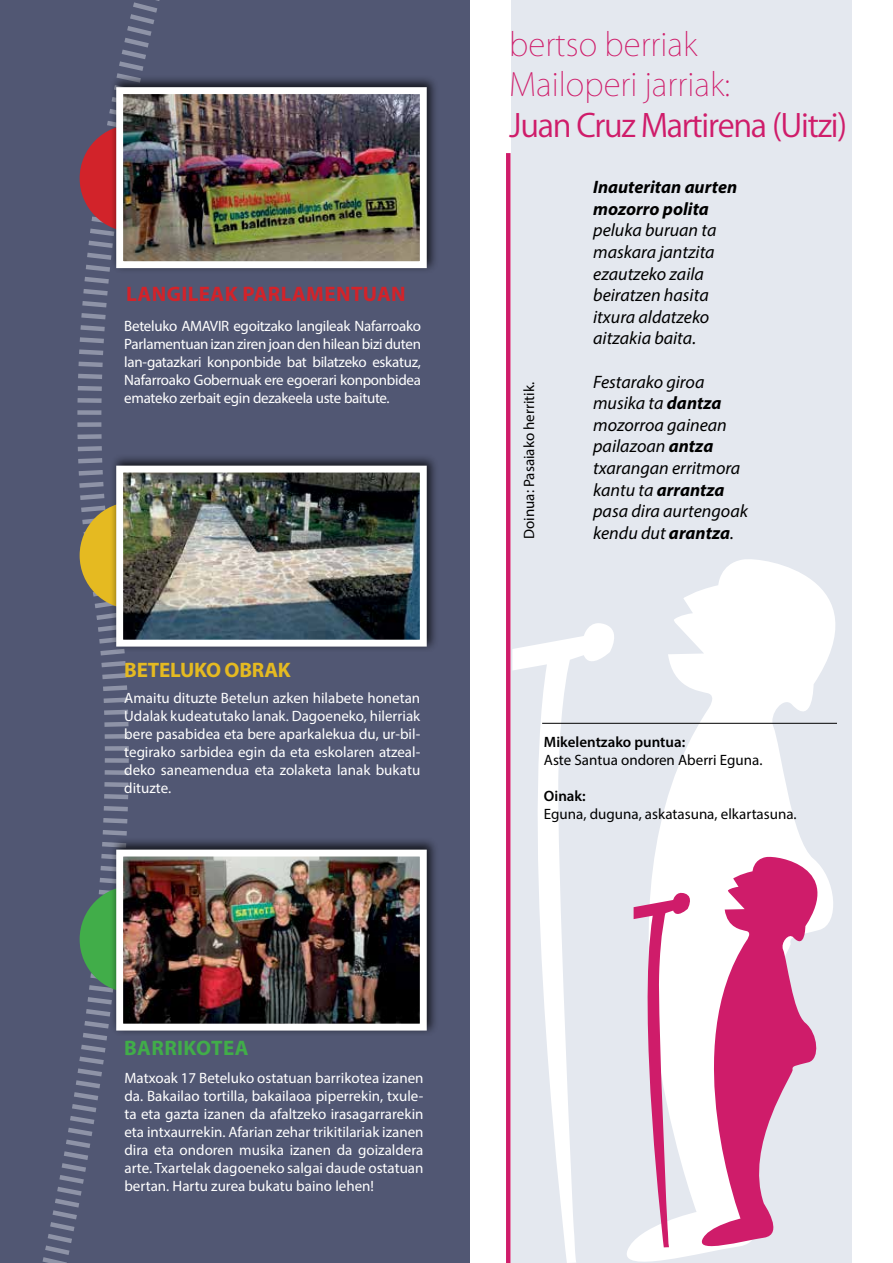
<style>
.page{position:relative;width:893px;height:1263px;background:#fff}
.page>*{position:absolute;margin:0;border:0;box-sizing:border-box;transform-origin:0 0}
.t1{font:200 31.5px/40.5px "Koz Go Pr 6 N";color:#cf1c6a}
.t2{font:31.5px "Koz Go Pr 6 N";letter-spacing:-.04em;color:#cf1c6a}
.t3{font:700 21px "Myriad Pro";letter-spacing:.02em;color:#d2232a}
.t4{font:700 21px "Myriad Pro";letter-spacing:-.01em;color:#e5ba21}
.t5{font:700 21px "Myriad Pro";letter-spacing:.02em;color:#41ad49}
.t6{font:italic 18px/21.6px "Myriad Pro";color:#000}
.t7{font:italic 700 18px/21.6px "Myriad Pro";color:#000}
.t8{font:15px/18px "Myriad Pro";color:#fff;text-align:justify}
.t9{font:15px "Myriad Pro";color:#000}
.t10{font:600 15px "Myriad Pro";color:#000}
.s1{font-weight:700}
</style>
<div class="page">
<div style="left:0;top:0;width:470px;height:1263px;background:#515773"></div>
<svg style="left:42px;top:0;width:118px;height:1263px"></svg>
<svg style="left:80px;top:502px;width:30px;height:107px"></svg>
<svg style="left:80px;top:885px;width:30px;height:108px"></svg>
<svg style="left:80px;top:125px;width:30px;height:107px"></svg>
<div style="left:110px;top:75px;width:328px;height:199px;background:#000;opacity:.75"></div>
<img style="left:124px;top:95px;width:295px;height:165px">
<div style="left:116px;top:87px;width:311px;height:181px;border:7px solid #fff"></div>
<div style="left:110px;top:453px;width:328px;height:199px;background:#000;opacity:.75"></div>
<img style="left:124px;top:474px;width:295px;height:165px">
<div style="left:116px;top:466px;width:311px;height:181px;border:7px solid #fff"></div>
<div style="left:110px;top:837px;width:328px;height:199px;background:#000;opacity:.75"></div>
<img style="left:124px;top:858px;width:295px;height:164px">
<div style="left:116px;top:850px;width:311px;height:180px;border:7px solid #fff"></div>
<div style="left:511px;top:0;width:341px;height:1263px;background:#e4e8ef"></div>
<svg style="left:622px;top:559px;width:215px;height:703px;fill:#fefefe"></svg>
<svg style="left:512px;top:623px;width:110px;height:640px"></svg>
<svg style="left:677px;top:855px;width:160px;height:398px"></svg>
<svg style="left:634px;top:890px;width:60px;height:357px"></svg>
<hr style="left:542px;top:723px;width:295px;height:1px;background:#000">
<hr style="left:506px;top:153px;width:4px;height:1110px;background:#cf1c6a">
<h2 class="t3" style="left:126px;top:280px;width:281px">LANGILEAK PARLAMENTUAN</h2>
<p class="t8" style="left:124px;top:317px;width:298px">Beteluko AMAVIR egoitzako langileak Nafarroako Parlamentuan izan ziren joan den hilean bizi duten lan-gatazkari konponbide bat bilatzeko eskatuz, Nafarroako Gobernuak ere egoerari konponbidea emateko zerbait egin dezakeela uste baitute.</p>
<h2 class="t4" style="left:124px;top:656px;width:168px">BETELUKO OBRAK</h2>
<p class="t8" style="left:124px;top:689px;width:298px">Amaitu dituzte Betelun azken hilabete honetan Udalak kudeatutako lanak. Dagoeneko, hilerriak bere pasabidea eta bere aparkalekua du, ur-bil&shy;tegirako sarbidea egin da eta eskolaren atzeal&shy;deko saneamendua eta zolaketa lanak bukatu dituzte.</p>
<h1 class="t1" style="left:509px;top:25px;width:222px">bertso berriak<br>Mailoperi jarriak:</h1>
<h1 class="t2" style="left:509px;top:108px;width:339px">Juan Cruz Martirena (Uitzi)</h1>
<p class="t7" style="left:593px;top:176px;width:145px">Inauteritan aurten mozorro polita</p>
<p class="t6" style="left:593px;top:219px;width:125px">peluka buruan ta maskara jantzita ezautzeko zaila beiratzen hasita itxura aldatzeko aitzakia baita.</p>
<p class="t6" style="left:593px;top:370px;width:156px">Festarako giroa musika ta <span class="s1">dantza </span>mozorroa gainean pailazoan <span class="s1">antza </span>txarangan erritmora kantu ta <span class="s1">arrantza </span>pasa dira aurtengoak kendu dut <span class="s1">arantza</span>.</p>
<p class="t9" style="left:520px;top:539px;width:159px;rotate:-90deg">Doinua: Pasaiako herritik.</p>
<p class="t10" style="left:544px;top:732px;width:143px">Mikelentzako puntua:</p>
<p class="t9" style="left:544px;top:751px;width:220px">Aste Santua ondoren Aberri Eguna.</p>
<p class="t10" style="left:544px;top:786px;width:43px">Oinak:</p>
<p class="t9" style="left:544px;top:805px;width:254px">Eguna, duguna, askatasuna, elkartasuna.</p>
<h2 class="t5" style="left:124px;top:1034px;width:126px">BARRIKOTEA</h2>
<p class="t8" style="left:124px;top:1069px;width:301px">Matxoak 17 Beteluko ostatuan barrikotea izanen da. Bakailao tortilla, bakailaoa piperrekin, txule&shy;ta eta gazta izanen da afaltzeko irasagarrarekin eta intxaurrekin. Afarian zehar trikitilariak izanen dira eta ondoren musika izanen da goizaldera arte. Txartelak dagoeneko salgai daude ostatuan bertan. Hartu zurea bukatu baino lehen!</p>
</div>
